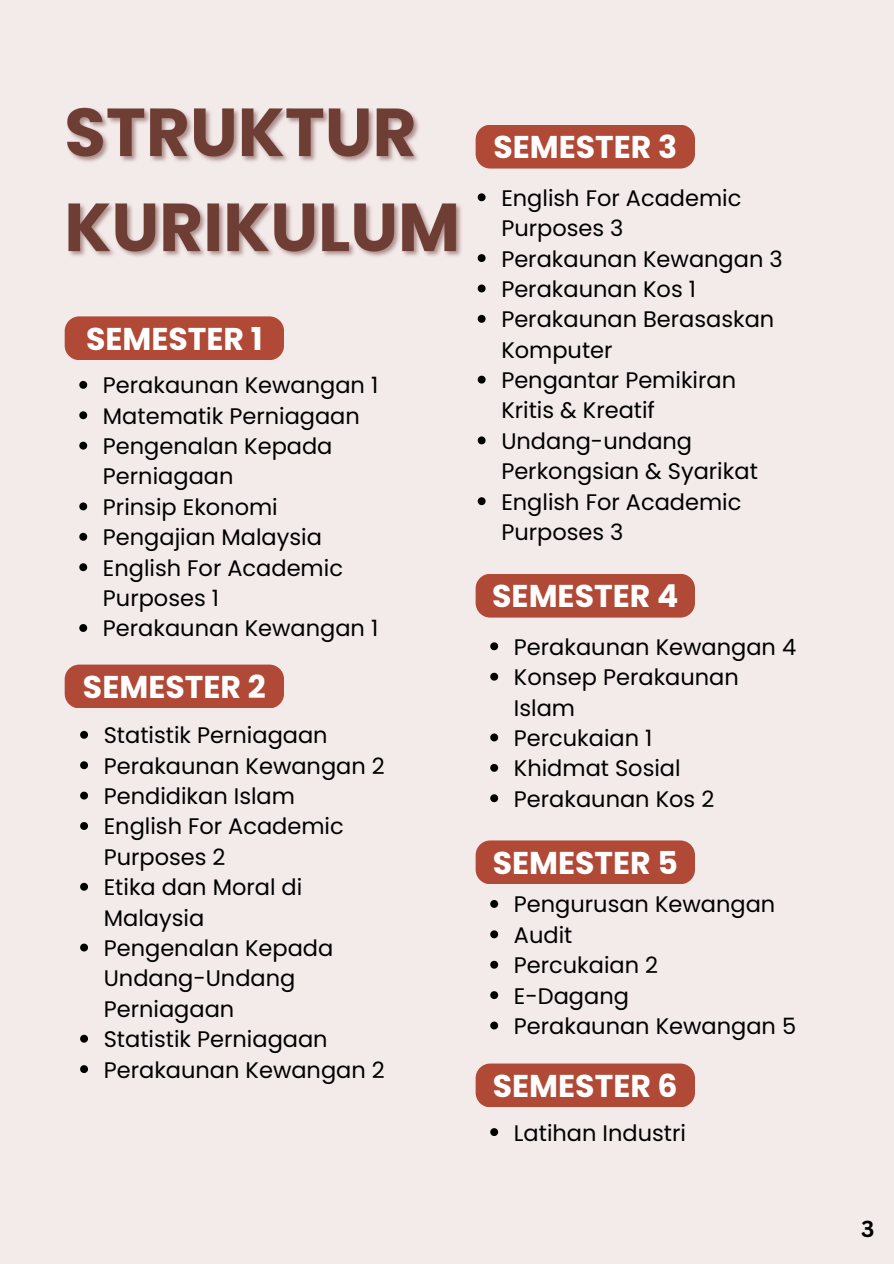
<style>
.page{position:relative;width:894px;height:1264px;background:#fff}
.page>*{position:absolute;margin:0;border:0;box-sizing:border-box;transform-origin:0 0}
.t1{font:700 31.5px "Poppins";color:#fff}
.t2{font:22.5px/30.3px "Poppins";color:#000}
.t3{font:700 22.5px "Canva Sans";color:#000}
</style>
<div class="page">
<div style="left:0;top:0;width:893px;height:1263px;background:#f3eaea"></div>
<div style="left:65px;top:316px;width:219px;height:44px;background:#b04936;border-radius:15px"></div>
<div style="left:65px;top:664px;width:219px;height:44px;background:#b04936;border-radius:15px"></div>
<div style="left:475px;top:125px;width:219px;height:43px;background:#b04936;border-radius:15px"></div>
<div style="left:475px;top:574px;width:219px;height:43px;background:#b04936;border-radius:15px"></div>
<div style="left:475px;top:840px;width:219px;height:44px;background:#b04936;border-radius:15px"></div>
<img style="left:67px;top:107px;width:394px;height:150px">
<svg style="left:79px;top:381px;width:8px;height:8px"></svg>
<svg style="left:79px;top:411px;width:8px;height:8px"></svg>
<svg style="left:79px;top:441px;width:8px;height:8px"></svg>
<svg style="left:79px;top:502px;width:8px;height:8px"></svg>
<svg style="left:79px;top:533px;width:8px;height:7px"></svg>
<svg style="left:79px;top:563px;width:8px;height:8px"></svg>
<svg style="left:79px;top:624px;width:8px;height:8px"></svg>
<svg style="left:80px;top:731px;width:8px;height:7px"></svg>
<svg style="left:80px;top:761px;width:8px;height:8px"></svg>
<svg style="left:80px;top:791px;width:8px;height:8px"></svg>
<svg style="left:80px;top:822px;width:8px;height:8px"></svg>
<svg style="left:80px;top:882px;width:8px;height:8px"></svg>
<svg style="left:80px;top:943px;width:8px;height:8px"></svg>
<svg style="left:80px;top:1034px;width:8px;height:8px"></svg>
<svg style="left:80px;top:1065px;width:8px;height:8px"></svg>
<svg style="left:477px;top:193px;width:8px;height:8px"></svg>
<svg style="left:477px;top:254px;width:8px;height:8px"></svg>
<svg style="left:477px;top:284px;width:8px;height:8px"></svg>
<svg style="left:477px;top:315px;width:8px;height:8px"></svg>
<svg style="left:477px;top:376px;width:8px;height:7px"></svg>
<svg style="left:477px;top:436px;width:8px;height:8px"></svg>
<svg style="left:477px;top:497px;width:8px;height:8px"></svg>
<svg style="left:490px;top:642px;width:8px;height:8px"></svg>
<svg style="left:490px;top:672px;width:8px;height:8px"></svg>
<svg style="left:490px;top:733px;width:8px;height:8px"></svg>
<svg style="left:490px;top:764px;width:8px;height:7px"></svg>
<svg style="left:490px;top:794px;width:8px;height:8px"></svg>
<svg style="left:490px;top:900px;width:8px;height:7px"></svg>
<svg style="left:490px;top:930px;width:8px;height:8px"></svg>
<svg style="left:490px;top:960px;width:8px;height:8px"></svg>
<svg style="left:490px;top:991px;width:8px;height:8px"></svg>
<svg style="left:490px;top:1021px;width:8px;height:8px"></svg>
<div style="left:475px;top:1063px;width:219px;height:44px;background:#b04936;border-radius:15px"></div>
<svg style="left:490px;top:1128px;width:8px;height:7px"></svg>
<p class="t1" style="left:86px;top:317px;width:178px">SEMESTER 1</p>
<p class="t2" style="left:103px;top:370px;width:277px">Perakaunan Kewangan 1</p>
<p class="t2" style="left:103px;top:400px;width:258px">Matematik Perniagaan</p>
<p class="t2" style="left:103px;top:431px;width:231px">Pengenalan Kepada<br>Perniagaan</p>
<p class="t2" style="left:103px;top:492px;width:176px">Prinsip Ekonomi</p>
<p class="t2" style="left:103px;top:522px;width:220px">Pengajian Malaysia</p>
<p class="t2" style="left:103px;top:552px;width:241px">English For Academic<br>Purposes 1</p>
<p class="t2" style="left:103px;top:613px;width:277px">Perakaunan Kewangan 1</p>
<p class="t1" style="left:83px;top:665px;width:184px">SEMESTER 2</p>
<h2 class="t2" style="left:104px;top:720px;width:225px">Statistik Perniagaan</h2>
<p class="t2" style="left:104px;top:750px;width:282px">Perakaunan Kewangan 2</p>
<p class="t2" style="left:104px;top:781px;width:193px">Pendidikan Islam</p>
<p class="t2" style="left:104px;top:811px;width:241px">English For Academic<br>Purposes 2</p>
<p class="t2" style="left:104px;top:872px;width:200px">Etika dan Moral di<br>Malaysia</p>
<p class="t2" style="left:104px;top:933px;width:231px">Pengenalan Kepada<br>Undang-Undang<br>Perniagaan</p>
<p class="t2" style="left:104px;top:1024px;width:225px">Statistik Perniagaan</p>
<p class="t2" style="left:104px;top:1054px;width:282px">Perakaunan Kewangan 2</p>
<p class="t1" style="left:493px;top:125px;width:185px">SEMESTER 3</p>
<h2 class="t2" style="left:501px;top:183px;width:241px">English For Academic<br>Purposes 3</h2>
<p class="t2" style="left:501px;top:243px;width:283px">Perakaunan Kewangan 3</p>
<p class="t2" style="left:501px;top:274px;width:196px">Perakaunan Kos 1</p>
<p class="t2" style="left:501px;top:304px;width:274px">Perakaunan Berasaskan<br>Komputer</p>
<p class="t2" style="left:501px;top:365px;width:236px">Pengantar Pemikiran<br>Kritis &amp; Kreatif</p>
<p class="t2" style="left:501px;top:426px;width:258px">Undang-undang<br>Perkongsian &amp; Syarikat</p>
<h2 class="t2" style="left:501px;top:486px;width:241px">English For Academic<br>Purposes 3</h2>
<p class="t1" style="left:492px;top:574px;width:187px">SEMESTER 4</p>
<p class="t2" style="left:513px;top:631px;width:284px">Perakaunan Kewangan 4</p>
<p class="t2" style="left:513px;top:662px;width:226px">Konsep Perakaunan<br>Islam</p>
<p class="t2" style="left:513px;top:723px;width:140px">Percukaian 1</p>
<p class="t2" style="left:513px;top:753px;width:168px">Khidmat Sosial</p>
<p class="t2" style="left:513px;top:783px;width:202px">Perakaunan Kos 2</p>
<h2 class="t1" style="left:492px;top:841px;width:187px">SEMESTER 5</h2>
<h2 class="t2" style="left:513px;top:889px;width:263px">Pengurusan Kewangan</h2>
<p class="t2" style="left:513px;top:919px;width:60px">Audit</p>
<p class="t2" style="left:513px;top:950px;width:146px">Percukaian 2</p>
<p class="t2" style="left:513px;top:980px;width:117px">E-Dagang</p>
<p class="t2" style="left:513px;top:1010px;width:284px">Perakaunan Kewangan 5</p>
<p class="t1" style="left:492px;top:1063px;width:186px">SEMESTER 6</p>
<p class="t2" style="left:513px;top:1117px;width:173px">Latihan Industri</p>
<h2 class="t3" style="left:860px;top:1213px;width:15px">3</h2>
</div>
